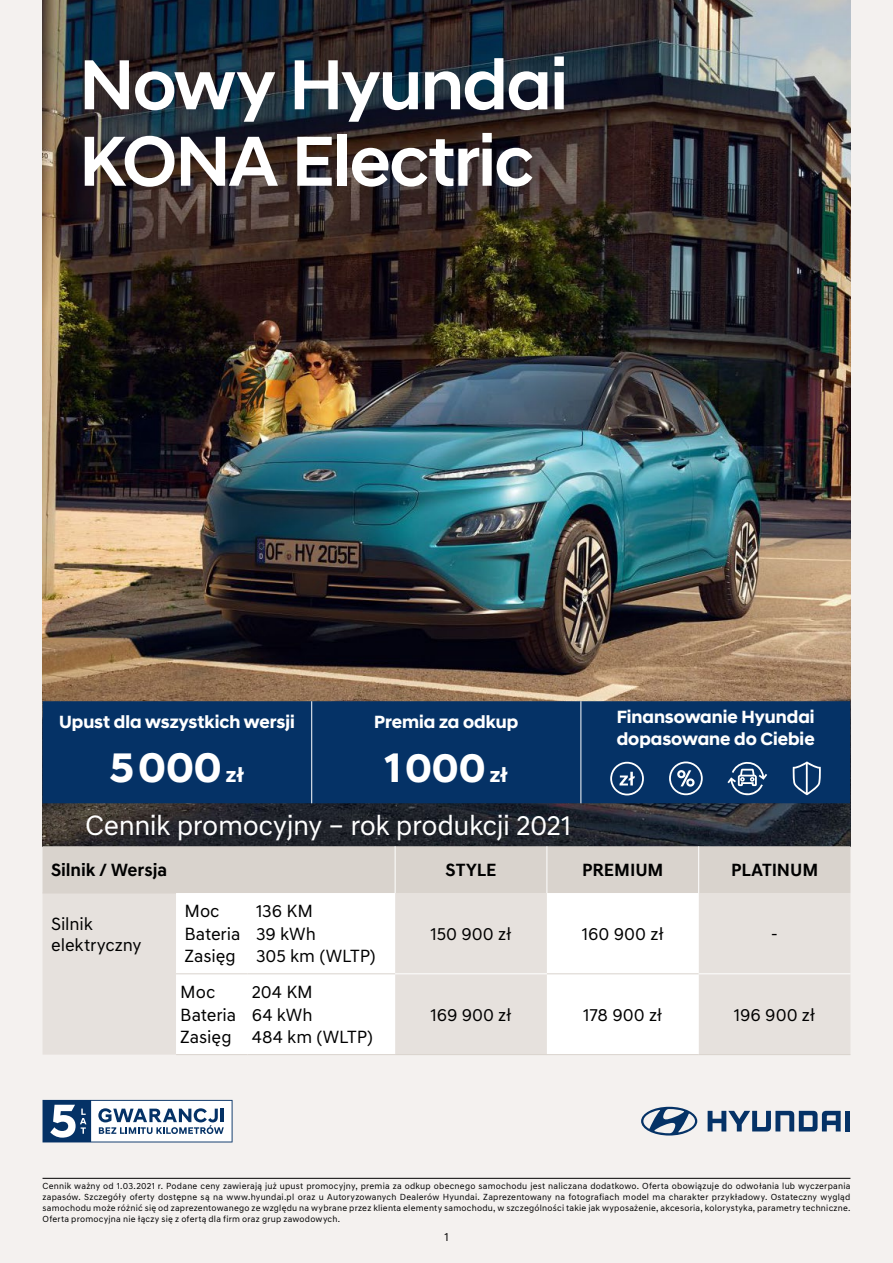
<style>
.page{position:relative;width:893px;height:1263px;background:#f4f1ef}
.page>*{position:absolute;margin:0;border:0;box-sizing:border-box;transform-origin:0 0}
.t1{font:500 72px/76.5px "Hyundai Sans Head";letter-spacing:-.02em;color:#fff}
.t2{font:700 42px "Hyundai Sans Head";color:#fff}
.t3{font:700 40.5px "Hyundai Sans Head";color:#fff}
.t4{font:28.5px "Hyundai Sans Text";letter-spacing:-.02em;color:#fff}
.t5{font:18px/22.5px "Hyundai Sans Text";letter-spacing:-.005em;color:#000}
.t6{font:700 18px/21.6px "Hyundai Sans Head";color:#fff}
.t7{font:700 18px "Hyundai Sans Text";letter-spacing:-.005em;color:#000}
.t8{font:12px "Hyundai Sans Text";color:#000}
.t9{font:9px/10.8px "Hyundai Sans Text";letter-spacing:.025em;color:#000;text-align:justify}
.s1{font-size:21px}
.s2{font-size:42px}
</style>
<div class="page">
<img style="left:43px;top:0;width:807px;height:846px">
<hr style="left:43px;top:1178px;width:807px;height:1px;background:#000">
<svg style="left:43px;top:1100px;width:190px;height:42px"></svg>
<svg style="left:708px;top:1111px;width:133px;height:20px"></svg>
<div style="left:845px;top:1111px;width:5px;height:20px;background:#053266"></div>
<svg style="left:641px;top:1107px;width:56px;height:28px"></svg>
<div style="left:43px;top:846px;width:807px;height:47px;background:#d9d3cd"></div>
<div style="left:43px;top:893px;width:807px;height:161px;background:#e6e1dd"></div>
<svg style="left:176px;top:893px;width:523px;height:161px;fill:#fff"></svg>
<hr style="left:395px;top:846px;width:1px;height:47px;background:#fff">
<hr style="left:546px;top:846px;width:1px;height:47px;background:#fff">
<hr style="left:698px;top:846px;width:1px;height:47px;background:#fff">
<hr style="left:43px;top:893px;width:133px;height:1px;background:#d9d3cd">
<hr style="left:176px;top:973px;width:72px;height:1px;background:#d9d3cd">
<hr style="left:248px;top:973px;width:147px;height:1px;background:#d9d3cd">
<hr style="left:547px;top:973px;width:152px;height:1px;background:#d9d3cd">
<hr style="left:395px;top:973px;width:152px;height:1px;background:#fff">
<hr style="left:699px;top:973px;width:151px;height:1px;background:#fff">
<hr style="left:176px;top:1054px;width:72px;height:1px;background:#d9d3cd">
<hr style="left:248px;top:1054px;width:147px;height:1px;background:#d9d3cd">
<hr style="left:395px;top:1054px;width:152px;height:1px;background:#d9d3cd">
<hr style="left:547px;top:1054px;width:152px;height:1px;background:#d9d3cd">
<hr style="left:699px;top:1054px;width:151px;height:1px;background:#d9d3cd">
<div style="left:43px;top:701px;width:807px;height:102px;background:#053266"></div>
<hr style="left:311px;top:701px;width:1px;height:102px;background:#fff">
<hr style="left:580px;top:701px;width:1px;height:102px;background:#fff">
<svg style="left:669px;top:761px;width:34px;height:34px"></svg>
<svg style="left:792px;top:761px;width:29px;height:34px"></svg>
<svg style="left:727px;top:761px;width:40px;height:34px"></svg>
<svg style="left:610px;top:762px;width:34px;height:33px"></svg>
<h1 class="t1" style="left:79px;top:46px;width:490px">Nowy Hyundai<br>KONA Electric</h1>
<h3 class="t6" style="left:59px;top:711px;width:237px">Upust dla wszystkich wersji</h3>
<h2 class="t2" style="left:110px;top:743px;width:136px">5000 <span class="s1">zł</span></h2>
<h3 class="t6" style="left:374px;top:711px;width:146px">Premia za odkup</h3>
<h3 class="t3" style="left:385px;top:744px;width:125px"><span class="s2">1</span>000 <span class="s1">zł</span></h3>
<h3 class="t4" style="left:85px;top:808px;width:488px">Cennik promocyjny – rok produkcji 2021</h3>
<h3 class="t6" style="left:617px;top:706px;width:199px">Finansowanie Hyundai dopasowane do Ciebie</h3>
<h3 class="t7" style="left:51px;top:859px;width:118px">Silnik / Wersja</h3>
<h3 class="t7" style="left:445px;top:859px;width:53px">STYLE</h3>
<h3 class="t7" style="left:582px;top:859px;width:83px">PREMIUM</h3>
<h3 class="t7" style="left:731px;top:859px;width:88px">PLATINUM</h3>
<h3 class="t5" style="left:51px;top:913px;width:92px;line-height:21.6px">Silnik elektryczny</h3>
<h3 class="t5" style="left:185px;top:900px;width:57px">Moc<br>Bateria<br>Zasięg</h3>
<h3 class="t5" style="left:256px;top:900px;width:121px">136 KM<br>39 kWh<br>305 km (WLTP)</h3>
<h3 class="t5" style="left:431px;top:922px;width:82px">150 900 zł</h3>
<h3 class="t5" style="left:582px;top:922px;width:83px">160 900 zł</h3>
<h3 class="t5" style="left:771px;top:922px;width:9px">-</h3>
<h3 class="t5" style="left:180px;top:981px;width:57px">Moc<br>Bateria<br>Zasięg</h3>
<h3 class="t5" style="left:252px;top:981px;width:123px">204 KM<br>64 kWh<br>484 km (WLTP)</h3>
<h3 class="t5" style="left:430px;top:1003px;width:83px">169 900 zł</h3>
<h3 class="t5" style="left:583px;top:1003px;width:81px">178 900 zł</h3>
<h3 class="t5" style="left:734px;top:1003px;width:83px">196 900 zł</h3>
<p class="t9" style="left:43px;top:1181px;width:809px">Cennik ważny od 1.03.2021 r. Podane ceny zawierają już upust promocyjny, premia za odkup obecnego samochodu jest naliczana dodatkowo. Oferta obowiązuje do odwołania lub wyczerpania zapasów. Szczegóły oferty dostępne są na www.hyundai.pl oraz u Autoryzowanych Dealerów Hyundai. Zaprezentowany na fotografiach model ma charakter przykładowy. Ostateczny wygląd samochodu może różnić się od zaprezentowanego ze względu na wybrane przez klienta elementy samochodu, w szczególności takie jak wyposażenie, akcesoria, kolorystyka, parametry techniczne.<br>Oferta promocyjna nie łączy się z ofertą dla firm oraz grup zawodowych.</p>
<h3 class="t8" style="left:444px;top:1230px;width:6px">1</h3>
</div>
